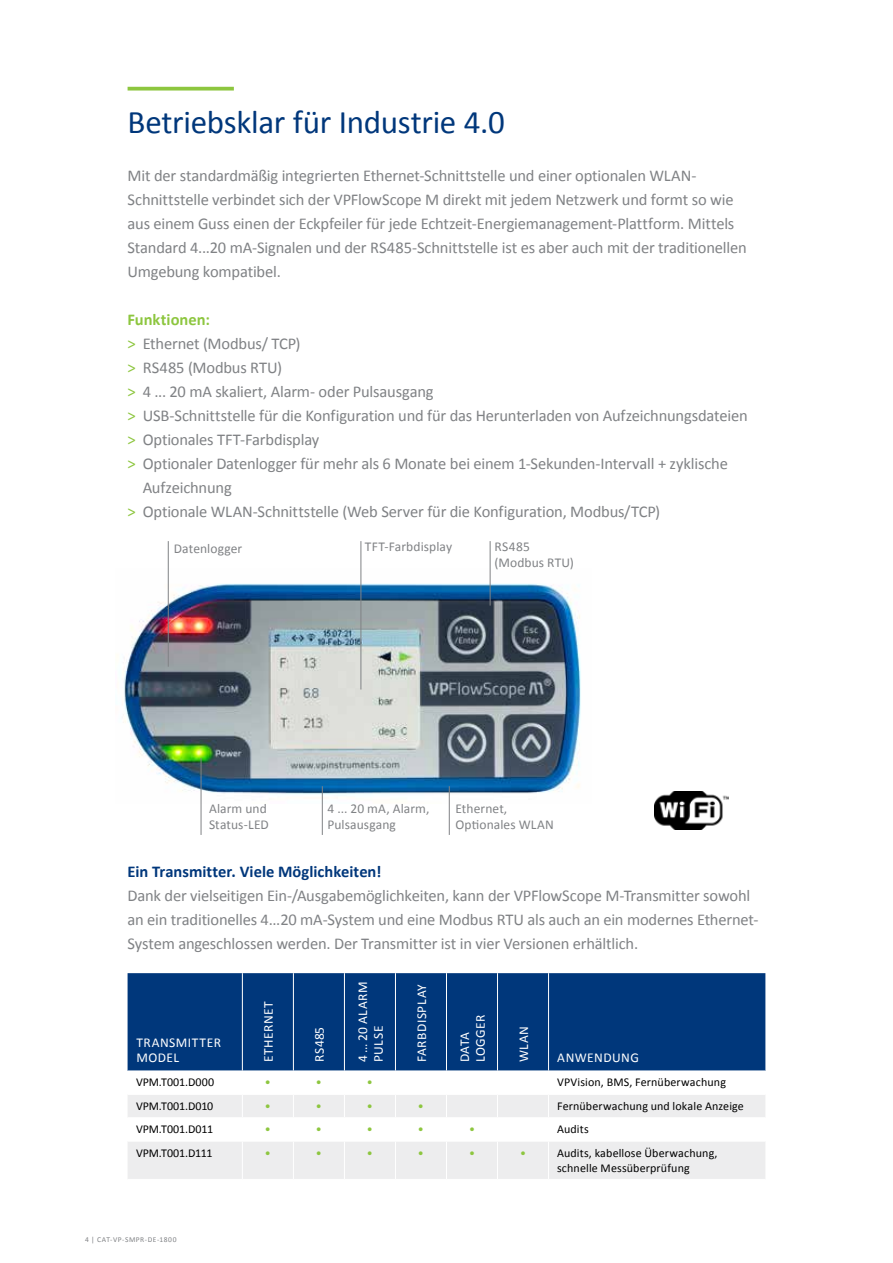
<style>
.page{position:relative;width:893px;height:1263px;background:#fff}
.page>*{position:absolute;margin:0;border:0;box-sizing:border-box;transform-origin:0 0}
.t1{font:33px "Calibri";letter-spacing:-.01em;color:#00377b}
.t2{font:16.5px/24px "Calibri";letter-spacing:-.01em;color:#808285}
.t3{font:700 16.5px "Calibri";color:#00377b}
.t4{font:700 16.5px "Calibri";color:#8dc63f}
.t5{font:13.5px/16.2px "Calibri";letter-spacing:.005em;color:#808285}
.t6{font:13.5px/15.8px "Calibri";letter-spacing:.035em;color:#fff}
.t7{font:12px/15.8px "Calibri";letter-spacing:.01em;color:#000}
.t8{font:12px "Calibri";letter-spacing:-.01em;color:#000}
.t9{font:12px "Calibri";color:#8dc63f}
.t10{font:12px "Calibri";letter-spacing:-.02em;color:#000}
.t11{font:7.5px "Calibri";letter-spacing:.07em;color:#808285}
.s1{color:#8dc63f}
</style>
<div class="page">
<svg style="left:128px;top:87px;width:106px;height:4px"></svg>
<img style="left:123px;top:569px;width:458px;height:234px">
<hr style="left:168px;top:541px;width:1px;height:126px;background:#808285">
<hr style="left:201px;top:758px;width:1px;height:77px;background:#808285">
<hr style="left:322px;top:786px;width:1px;height:49px;background:#808285">
<hr style="left:449px;top:786px;width:1px;height:49px;background:#808285">
<hr style="left:361px;top:541px;width:1px;height:148px;background:#808285">
<hr style="left:490px;top:541px;width:1px;height:65px;background:#808285">
<img style="left:655px;top:791px;width:74px;height:38px">
<div style="left:128px;top:973px;width:637px;height:97px;background:#00377b"></div>
<div style="left:128px;top:1142px;width:637px;height:37px;background:#ededee"></div>
<hr style="left:242px;top:973px;width:1px;height:97px;background:#fff">
<hr style="left:293px;top:973px;width:1px;height:97px;background:#fff">
<hr style="left:344px;top:973px;width:1px;height:97px;background:#fff">
<hr style="left:395px;top:973px;width:1px;height:97px;background:#fff">
<hr style="left:446px;top:973px;width:1px;height:97px;background:#fff">
<hr style="left:497px;top:973px;width:1px;height:97px;background:#fff">
<hr style="left:548px;top:973px;width:1px;height:97px;background:#fff">
<div style="left:128px;top:1095px;width:637px;height:22px;background:#ededee"></div>
<hr style="left:242px;top:1141px;width:1px;height:38px;background:#fff">
<hr style="left:293px;top:1141px;width:1px;height:38px;background:#fff">
<hr style="left:344px;top:1141px;width:1px;height:38px;background:#fff">
<hr style="left:395px;top:1141px;width:1px;height:38px;background:#fff">
<hr style="left:446px;top:1141px;width:1px;height:38px;background:#fff">
<hr style="left:497px;top:1141px;width:1px;height:38px;background:#fff">
<hr style="left:548px;top:1141px;width:1px;height:38px;background:#fff">
<h1 class="t1" style="left:128px;top:101px;width:379px">Betriebsklar für Industrie 4.0</h1>
<p class="t2" style="left:128px;top:164px;width:621px">Mit der standardmäßig integrierten Ethernet-Schnittstelle und einer optionalen WLAN-Schnittstelle verbindet sich der VPFlowScope M direkt mit jedem Netzwerk und formt so wie aus einem Guss einen der Eckpfeiler für jede Echtzeit-Energiemanagement-Plattform. Mittels Standard 4...20 mA-Signalen und der RS485-Schnittstelle ist es aber auch mit der traditionellen Umgebung kompatibel.</p>
<p class="t4" style="left:128px;top:309px;width:84px">Funktionen:</p>
<p class="t2" style="left:128px;top:332px;width:175px"><span class="s1">&gt;</span> Ethernet (Modbus/ TCP)</p>
<p class="t2" style="left:128px;top:356px;width:156px"><span class="s1">&gt;</span> RS485 (Modbus RTU)</p>
<p class="t2" style="left:128px;top:380px;width:308px"><span class="s1">&gt;</span> 4 ... 20 mA skaliert, Alarm- oder Pulsausgang</p>
<p class="t2" style="left:128px;top:404px;width:622px"><span class="s1">&gt;</span> USB-Schnittstelle für die Konfiguration und für das Herunterladen von Aufzeichnungsdateien</p>
<p class="t2" style="left:128px;top:428px;width:193px"><span class="s1">&gt;</span> Optionales TFT-Farbdisplay</p>
<p class="t2" style="left:128px;top:452px;width:602px"><span class="s1">&gt;</span> Optionaler Datenlogger für mehr als 6 Monate bei einem 1-Sekunden-Intervall + zyklische</p>
<p class="t2" style="left:143px;top:476px;width:91px">Aufzeichnung</p>
<p class="t2" style="left:128px;top:500px;width:534px"><span class="s1">&gt;</span> Optionale WLAN-Schnittstelle (Web Server für die Konfiguration, Modbus/TCP)</p>
<p class="t5" style="left:174px;top:540px;width:70px">Datenlogger</p>
<p class="t5" style="left:365px;top:539px;width:89px">TFT-Farbdisplay</p>
<p class="t5" style="left:495px;top:539px;width:81px">RS485 (Modbus RTU)</p>
<p class="t5" style="left:209px;top:801px;width:61px">Alarm und<br>Status-LED</p>
<p class="t5" style="left:327px;top:801px;width:103px">4 ... 20 mA, Alarm,<br>Pulsausgang</p>
<p class="t5" style="left:455px;top:801px;width:100px">Ethernet,<br>Optionales WLAN</p>
<p class="t3" style="left:128px;top:861px;width:255px">Ein Transmitter. Viele Möglichkeiten!</p>
<p class="t2" style="left:128px;top:884px;width:632px">Dank der vielseitigen Ein-/Ausgabemöglichkeiten, kann der VPFlowScope M-Transmitter sowohl an ein traditionelles 4...20 mA-System und eine Modbus RTU als auch an ein modernes Ethernet-<br>System angeschlossen werden. Der Transmitter ist in vier Versionen erhältlich.</p>
<p class="t6" style="left:136px;top:1034px;width:86px">TRANSMITTER<br>MODEL</p>
<p class="t6" style="left:261px;top:1062px;width:63px;rotate:-90deg">ETHERNET</p>
<p class="t6" style="left:312px;top:1062px;width:37px;rotate:-90deg">RS485</p>
<p class="t6" style="left:355px;top:1062px;width:82px;rotate:-90deg">4 … 20 ALARM<br>PULSE</p>
<p class="t6" style="left:414px;top:1062px;width:80px;rotate:-90deg">FARBDISPLAY</p>
<p class="t6" style="left:457px;top:1062px;width:49px;rotate:-90deg">DATA<br>LOGGER</p>
<p class="t6" style="left:516px;top:1062px;width:38px;rotate:-90deg">WLAN</p>
<p class="t6" style="left:557px;top:1050px;width:83px">ANWENDUNG</p>
<p class="t7" style="left:136px;top:1074px;width:80px">VPM.T001.D000</p>
<p class="t9" style="left:265px;top:1075px;width:7px">•</p>
<p class="t9" style="left:316px;top:1075px;width:7px">•</p>
<p class="t9" style="left:367px;top:1075px;width:7px">•</p>
<p class="t7" style="left:557px;top:1074px;width:170px">VPVision, BMS, Fernüberwachung</p>
<p class="t8" style="left:136px;top:1098px;width:79px">VPM.T001.D010</p>
<p class="t9" style="left:265px;top:1098px;width:7px">•</p>
<p class="t9" style="left:316px;top:1098px;width:7px">•</p>
<p class="t9" style="left:367px;top:1098px;width:7px">•</p>
<p class="t9" style="left:418px;top:1098px;width:7px">•</p>
<p class="t7" style="left:557px;top:1098px;width:188px">Fernüberwachung und lokale Anzeige</p>
<p class="t8" style="left:136px;top:1121px;width:79px">VPM.T001.D011</p>
<p class="t9" style="left:265px;top:1121px;width:7px">•</p>
<p class="t9" style="left:316px;top:1121px;width:7px">•</p>
<p class="t9" style="left:367px;top:1121px;width:7px">•</p>
<p class="t9" style="left:418px;top:1121px;width:7px">•</p>
<p class="t9" style="left:469px;top:1121px;width:7px">•</p>
<p class="t7" style="left:557px;top:1121px;width:33px">Audits</p>
<p class="t10" style="left:136px;top:1145px;width:78px">VPM.T001.D111</p>
<p class="t9" style="left:265px;top:1145px;width:7px">•</p>
<p class="t9" style="left:316px;top:1145px;width:7px">•</p>
<p class="t9" style="left:367px;top:1145px;width:7px">•</p>
<p class="t9" style="left:418px;top:1145px;width:7px">•</p>
<p class="t9" style="left:469px;top:1145px;width:7px">•</p>
<p class="t9" style="left:520px;top:1145px;width:7px">•</p>
<p class="t7" style="left:557px;top:1145px;width:162px">Audits, kabellose Überwachung, schnelle Messüberprüfung</p>
<p class="t11" style="left:85px;top:1234px;width:93px">4 | CAT-VP-SMPR-DE-1800</p>
</div>
